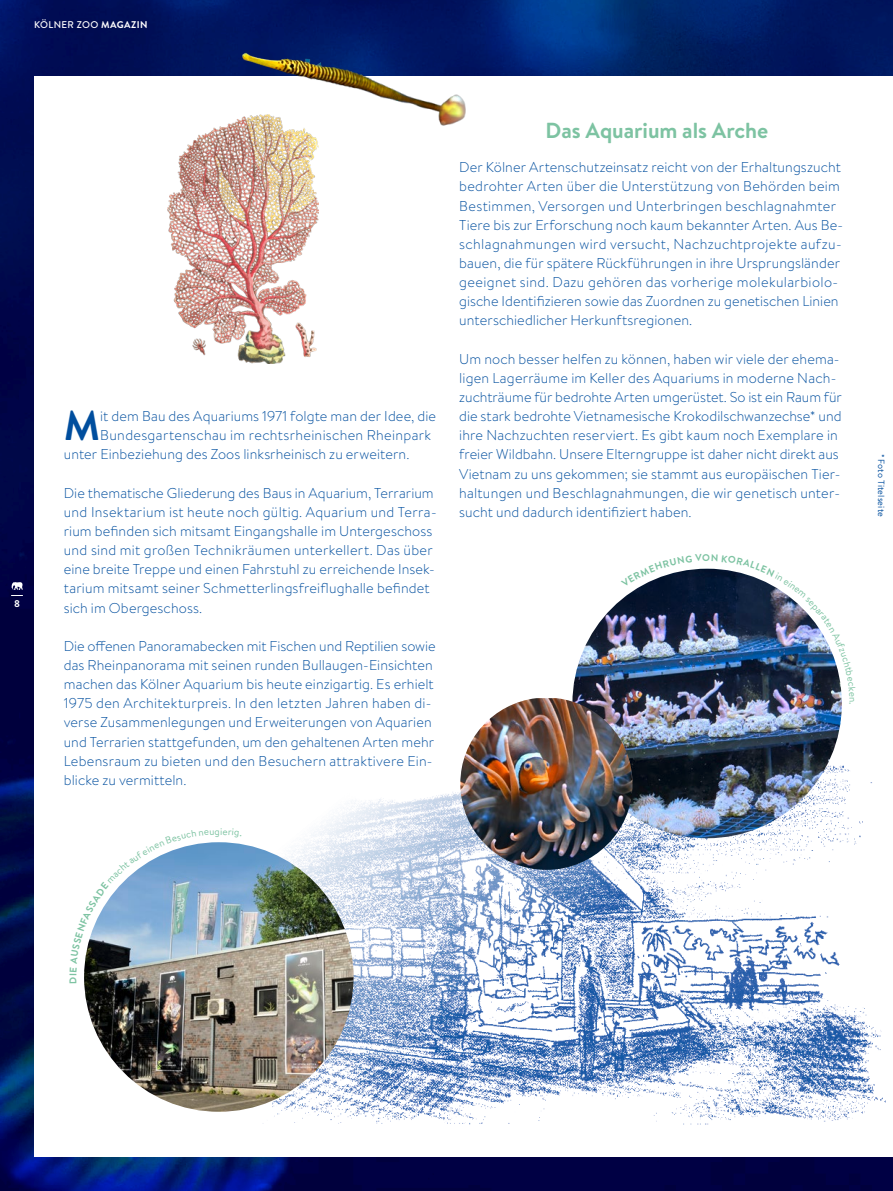
<style>
.page{position:relative;width:893px;height:1191px;background:#fff}
.page>*{position:absolute;margin:0;border:0;box-sizing:border-box;transform-origin:0 0}
.t1{font:700 41.55px "Brandon Text";color:#004e9e}
.t2{font:700 21.75px "Brandon Text";color:#7dc3a2}
.t3{font:300 14.25px/19.2px "Brandon Text";letter-spacing:.01em;color:#004e9e}
.t4{font:500 9.75px "Brandon Text";letter-spacing:.04em;color:#fff}
.t5{font:700 9.75px "Brandon Text";color:#7dc3a2}
.t6{font:9.75px "Brandon Text";color:#7dc3a2}
.t7{font:700 9.75px "Brandon Text";color:#fff}
.t8{font:9px "Brandon Text";letter-spacing:.015em;color:#004e9e}
.s1{font-weight:700}
</style>
<div class="page">
<img style="left:0;top:0;width:893px;height:1191px">
<div style="left:34px;top:77px;width:859px;height:1080px;background:#fff"></div>
<img style="left:236px;top:760px;width:650px;height:365px">
<img style="left:167px;top:123px;width:151px;height:241px">
<img style="left:572px;top:568px;width:270px;height:270px;border-radius:135px">
<img style="left:460px;top:698px;width:172px;height:172px">
<img style="left:230px;top:38px;width:248px;height:99px">
<img style="left:84px;top:842px;width:270px;height:269px;border-radius:135px">
<svg style="left:11px;top:582px;width:12px;height:14px"></svg>
<img style="left:84px;top:827px;width:157px;height:156px">
<svg style="left:639px;top:568px;width:63px;height:19px"></svg>
<img style="left:711px;top:568px;width:131px;height:133px">
<p class="t4" style="left:34px;top:18px;width:115px">KÖLNER ZOO <span class="s1">MAGAZIN</span></p>
<p class="t7" style="left:14px;top:597px;width:7px">8</p>
<h1 class="t1" style="left:64px;top:397px;width:38px">M</h1>
<p class="t3" style="left:100px;top:406px;width:337px">it dem Bau des Aquariums 1971 folgte man der Idee, die</p>
<p class="t3" style="left:100px;top:425px;width:332px">Bundesgartenschau im rechtsrheinischen Rheinpark</p>
<p class="t3" style="left:64px;top:444px;width:347px">unter Einbeziehung des Zoos linksrheinisch zu erweitern.</p>
<p class="t3" style="left:64px;top:482px;width:374px">Die thematische Gliederung des Baus in Aquarium, Terrarium und Insektarium ist heute noch gültig. Aquarium und Terra&shy;rium befinden sich mitsamt Eingangshalle im Untergeschoss und sind mit großen Technikräumen unterkellert. Das über eine breite Treppe und einen Fahrstuhl zu erreichende Insek&shy;tarium mitsamt seiner Schmetterlingsfreiflughalle befindet sich im Obergeschoss.</p>
<p class="t3" style="left:64px;top:636px;width:373px">Die offenen Panoramabecken mit Fischen und Reptilien sowie das Rheinpanorama mit seinen runden Bullaugen-Einsichten machen das Kölner Aquarium bis heute einzigartig. Es erhielt 1975 den Architekturpreis. In den letzten Jahren haben di&shy;verse Zusammenlegungen und Erweiterungen von Aquarien und Terrarien stattgefunden, um den gehaltenen Arten mehr Lebensraum zu bieten und den Besuchern attraktivere Ein&shy;blicke zu vermitteln.</p>
<h2 class="t2" style="left:546px;top:116px;width:224px">Das Aquarium als Arche</h2>
<p class="t3" style="left:459px;top:157px;width:385px">Der Kölner Artenschutzeinsatz reicht von der Erhaltungszucht bedrohter Arten über die Unterstützung von Behörden beim Bestimmen, Versorgen und Unterbringen beschlagnahmter Tiere bis zur Erforschung noch kaum bekannter Arten. Aus Be&shy;schlagnahmungen wird versucht, Nachzuchtprojekte aufzu&shy;bauen, die für spätere Rückführungen in ihre Ursprungsländer geeignet sind. Dazu gehören das vorherige molekularbiolo&shy;gische Identifizieren sowie das Zuordnen zu genetischen Linien unterschiedlicher Herkunftsregionen.</p>
<p class="t3" style="left:459px;top:349px;width:384px">Um noch besser helfen zu können, haben wir viele der ehema&shy;ligen Lagerräume im Keller des Aquariums in moderne Nach&shy;zuchträume für bedrohte Arten umgerüstet. So ist ein Raum für die stark bedrohte Vietnamesische Krokodilschwanzechse* und ihre Nachzuchten reserviert. Es gibt kaum noch Exemplare in freier Wildbahn. Unsere Elterngruppe ist daher nicht direkt aus Vietnam zu uns gekommen; sie stammt aus europäischen Tier&shy;haltungen und Beschlagnahmungen, die wir genetisch unter&shy;sucht und dadurch identifiziert haben.</p>
<p class="t5" style="left:702px;top:551px;width:9px">O</p>
<p class="t6" style="left:860px;top:702px;width:4px;rotate:90deg">.</p>
<p class="t8" style="left:887px;top:454px;width:64px;rotate:90deg">*Foto Titelseite</p>
</div>
